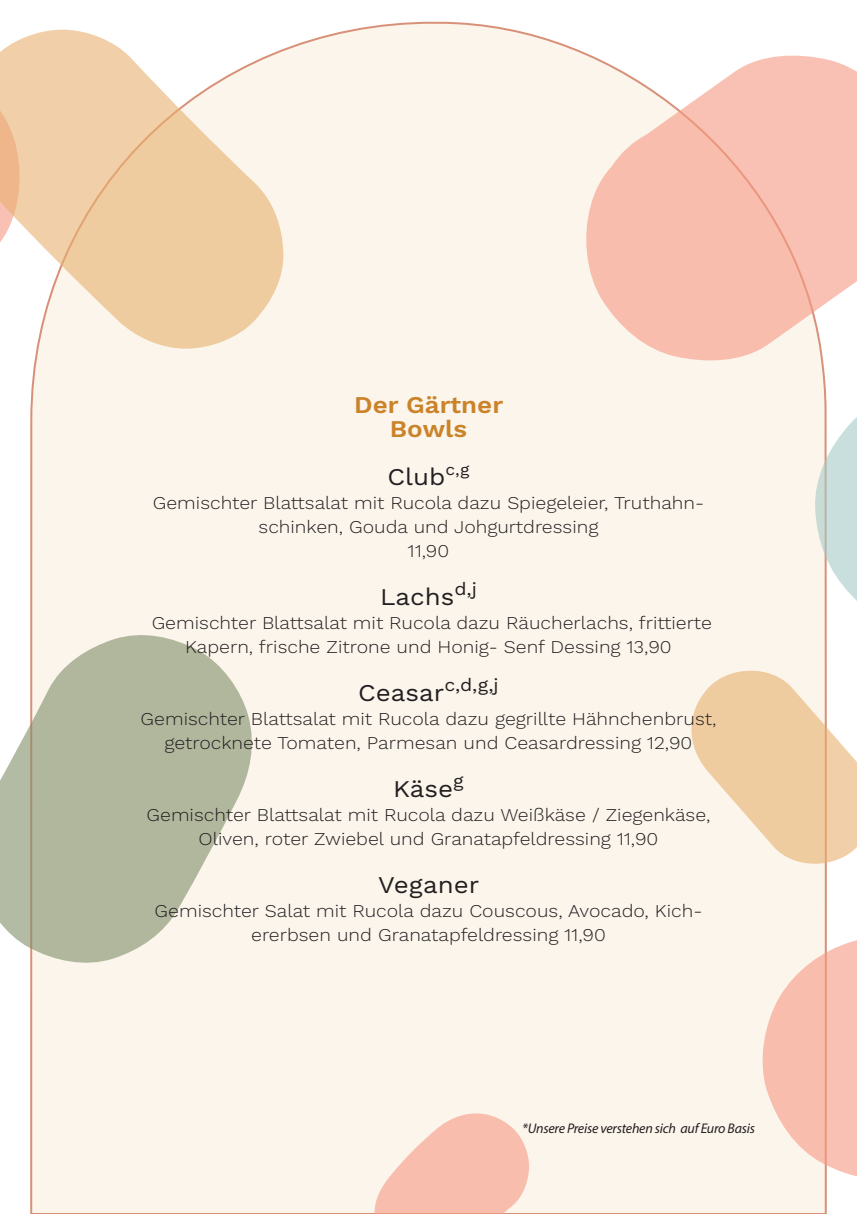
<style>
.page{position:relative;width:857px;height:1214px;background:#fff}
.page>*{position:absolute;margin:0;border:0;box-sizing:border-box;transform-origin:0 0}
.t1{font:24px "Work Sans";color:#231f20;scale:1.08 1}
.t2{font:600 24px/24px "Work Sans";color:#cb832a;text-align:center;scale:1.08 1}
.t3{font:300 18px/24px "Work Sans";color:#231f20;text-align:center;scale:1.08 1}
.t4{font:italic 14px "Myriad Pro";letter-spacing:-.015em;color:#231f20}
.s1{font-weight:400;font-size:24px}
.s2{font-weight:400}
</style>
<div class="page">
<div style="left:30px;top:21px;width:797px;height:1192px;background:#fbf5ec"></div>
<svg style="left:0;top:635px;width:252px;height:327px;background:#c3c6b1"></svg>
<svg style="left:762px;top:909px;width:94px;height:270px;background:#f9d1c4"></svg>
<svg style="left:691px;top:387px;width:165px;height:476px;background:#f4e8d6"></svg>
<svg style="left:586px;top:56px;width:270px;height:304px;background:#f9cbbe"></svg>
<svg style="left:0;top:30px;width:283px;height:318px;fill:#f1cfa8"></svg>
<svg style="left:374px;top:1113px;width:155px;height:100px;background:#f8ccbd"></svg>
<h1 class="t2" style="left:354px;top:394px;width:139px">Der Gärtner<br>Bowls</h1>
<h1 class="t1" style="left:387px;top:463px;width:77px">Club<sup>c,g</sup></h1>
<p class="t3" style="left:153px;top:491px;width:511px">Gemischter Blattsalat mit Rucola dazu Spiegeleier, Truthahn&shy;schinken, Gouda und Johgurtdressing<br>11,90</p>
<h1 class="t1" style="left:380px;top:583px;width:91px">Lachs<sup>d,j</sup></h1>
<p class="t3" style="left:152px;top:612px;width:520px">Gemischter Blattsalat mit Rucola dazu Räucherlachs, frittierte<br>Kapern, frische Zitrone und Honig- Senf Dessing 13,90</p>
<p class="t3" style="left:140px;top:668px;width:534px;line-height:34px"><span class="s1">Ceasar</span><span class="s2">c,d,g,j<br></span>Gemischter Blattsalat mit Rucola dazu gegrillte Hähnchenbrust,</p>
<p class="t3" style="left:164px;top:731px;width:490px">getrocknete Tomaten, Parmesan und Ceasardressing 12,90</p>
<h1 class="t1" style="left:393px;top:775px;width:67px">Käse<sup>g</sup></h1>
<p class="t3" style="left:146px;top:803px;width:523px">Gemischter Blattsalat mit Rucola dazu Weißkäse / Ziegenkäse,<br>Oliven, roter Zwiebel und Granatapfeldressing 11,90</p>
<h1 class="t1" style="left:378px;top:871px;width:95px">Veganer</h1>
<p class="t3" style="left:154px;top:899px;width:508px">Gemischter Salat mit Rucola dazu Couscous, Avocado, Kich&shy;ererbsen und Granatapfeldressing 11,90</p>
<p class="t4" style="left:522px;top:1119px;width:234px">*Unsere Preise verstehen sich auf Euro Basis</p>
</div>
